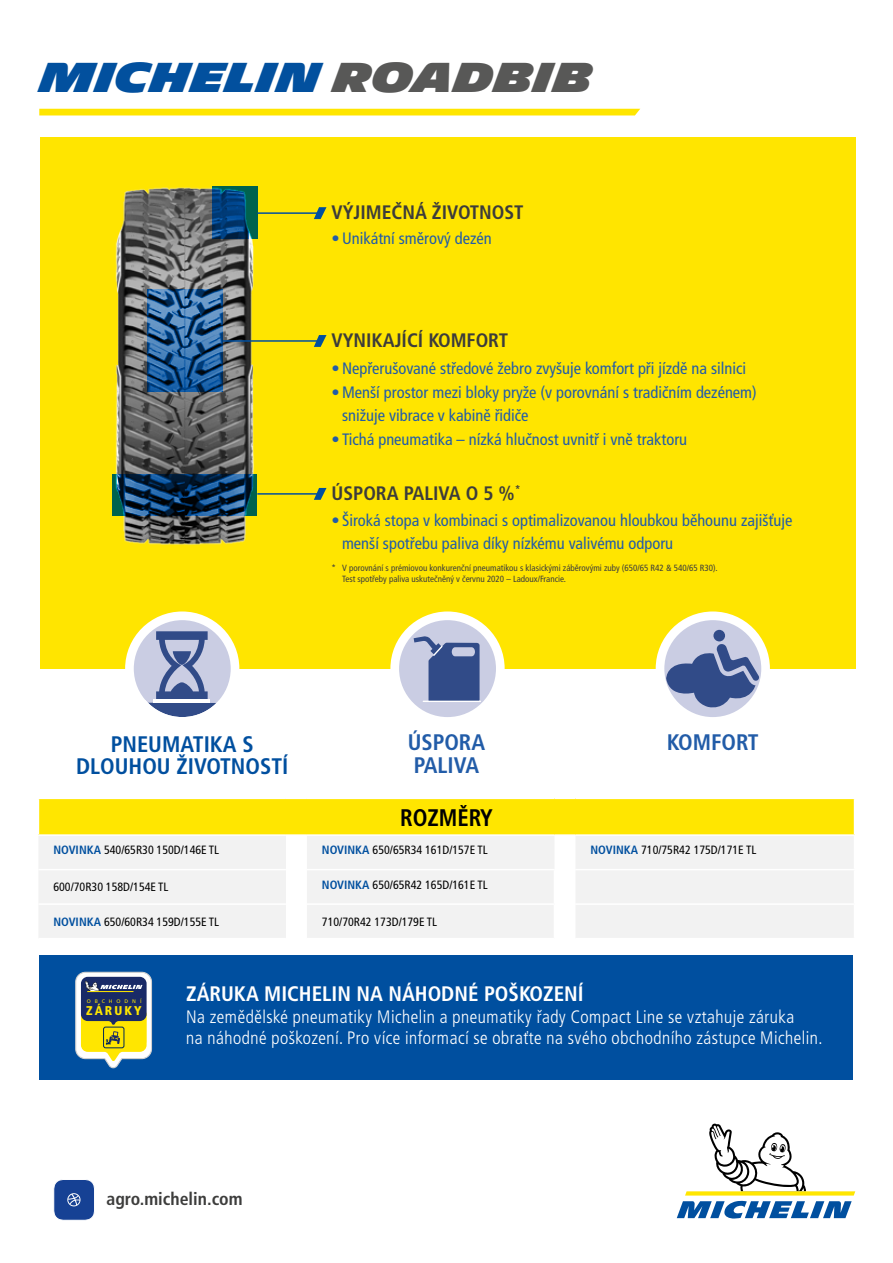
<style>
.page{position:relative;width:893px;height:1263px;background:#fff}
.page>*{position:absolute;margin:0;border:0;box-sizing:border-box;transform-origin:0 0}
.t1{font:900 40.5px "Michelin";color:#02509e}
.t2{font:700 condensed 24px "Frutiger CE";color:#000;scale:.95 1}
.t3{font:700 condensed 22.5px/21.8px "Frutiger CE";color:#004f9f;text-align:center}
.t4{font:700 condensed 22.5px/23.2px "Frutiger CE";color:#225ca8}
.t5{font:700 condensed 21px "Frutiger CE";color:#fff}
.t6{font:700 condensed 19.5px "Frutiger CE";color:#3c3c3b}
.t7{font:300 condensed 18px/21.6px "Frutiger CE";color:#fff}
.t8{font:700 condensed 17.7px "Frutiger CE";color:#3d3d3c}
.t9{font:condensed 16.5px/22.5px "Frutiger CE";color:#225ca8}
.t10{font:900 condensed 12.75px "Frutiger";letter-spacing:.16em;color:#ffe600}
.t11{font:condensed 12px "Frutiger CE";color:#000}
.t12{font:condensed 9px/10.5px "Frutiger CE";color:#3c3d3c}
.t13{font:5.25px "Frutiger Neue LTW1 G";letter-spacing:.75em;color:#ffe600}
.s1{color:#585857}
.s2{font-weight:700;color:#004f9f}
</style>
<div class="page">
<div style="left:40px;top:137px;width:815px;height:532px;background:#ffe500"></div>
<div style="left:39px;top:109px;width:601px;height:6px;background:#ffe600"></div>
<svg style="left:53px;top:1179px;width:42px;height:42px;background:#3f62a6"></svg>
<div style="left:38px;top:798px;width:816px;height:37px;background:#ffe600"></div>
<div style="left:39px;top:836px;width:815px;height:102px;background:#f2f2f2"></div>
<hr style="left:38px;top:797px;width:248px;height:2px;background:#fff">
<hr style="left:38px;top:799px;width:1px;height:35px;background:#fff">
<hr style="left:286px;top:797px;width:21px;height:2px;background:#fff">
<hr style="left:307px;top:797px;width:247px;height:2px;background:#fff">
<hr style="left:554px;top:797px;width:21px;height:2px;background:#fff">
<hr style="left:575px;top:797px;width:280px;height:2px;background:#fff">
<hr style="left:38px;top:834px;width:248px;height:2px;background:#fff">
<hr style="left:286px;top:834px;width:21px;height:2px;background:#fff">
<hr style="left:307px;top:834px;width:247px;height:2px;background:#fff">
<hr style="left:554px;top:834px;width:21px;height:2px;background:#fff">
<hr style="left:575px;top:834px;width:280px;height:2px;background:#fff">
<hr style="left:38px;top:869px;width:248px;height:1px;background:#fff">
<svg style="left:286px;top:869px;width:21px;height:1px"></svg>
<hr style="left:307px;top:869px;width:247px;height:1px;background:#fff">
<svg style="left:554px;top:869px;width:21px;height:1px"></svg>
<hr style="left:554px;top:870px;width:1px;height:33px;background:#fff">
<hr style="left:575px;top:869px;width:280px;height:1px;background:#fff">
<hr style="left:38px;top:903px;width:248px;height:2px;background:#fff">
<hr style="left:286px;top:903px;width:21px;height:2px;background:#fff">
<hr style="left:307px;top:903px;width:247px;height:2px;background:#fff">
<hr style="left:554px;top:903px;width:21px;height:2px;background:#fff">
<hr style="left:554px;top:905px;width:1px;height:33px;background:#fff">
<hr style="left:575px;top:903px;width:280px;height:2px;background:#fff">
<img style="left:112px;top:186px;width:146px;height:359px">
<svg style="left:147px;top:290px;width:76px;height:102px;background:#2a5f95"></svg>
<svg style="left:112px;top:474px;width:145px;height:41px;background:#0d3959"></svg>
<svg style="left:212px;top:186px;width:45px;height:53px;background:#034c71"></svg>
<hr style="left:257px;top:493px;width:63px;height:2px;background:#004f9f">
<hr style="left:223px;top:340px;width:97px;height:2px;background:#004f9f">
<hr style="left:257px;top:212px;width:63px;height:2px;background:#004f9f">
<svg style="left:314px;top:488px;width:12px;height:12px"></svg>
<svg style="left:314px;top:335px;width:12px;height:12px"></svg>
<svg style="left:314px;top:207px;width:12px;height:12px"></svg>
<svg style="left:677px;top:1124px;width:178px;height:94px"></svg>
<svg style="left:395px;top:616px;width:105px;height:105px;background:#d4d7e8"></svg>
<div style="left:390px;top:611px;width:115px;height:115px;border:9px solid #fff;border-radius:50%"></div>
<svg style="left:414px;top:636px;width:66px;height:66px;background:#687aa8"></svg>
<hr style="left:423px;top:701px;width:57px;height:1px;background:#fff">
<svg style="left:660px;top:616px;width:106px;height:105px;background:#d5d8e9"></svg>
<div style="left:656px;top:611px;width:114px;height:115px;border:9px solid #fff;border-radius:50%"></div>
<div style="left:713px;top:630px;width:12px;height:11px;background:#314b88;border-radius:50%"></div>
<svg style="left:666px;top:643px;width:93px;height:67px;background:#7e8db5"></svg>
<svg style="left:129px;top:616px;width:106px;height:105px"></svg>
<svg style="left:130px;top:631px;width:105px;height:85px;background:#a5aec8"></svg>
<hr style="left:153px;top:700px;width:57px;height:3px;background:#fff">
<div style="left:125px;top:611px;width:114px;height:115px;border:9px solid #fff;border-radius:50%"></div>
<div style="left:39px;top:955px;width:813px;height:125px;background:#004f9f"></div>
<svg style="left:75px;top:972px;width:77px;height:96px;background:#8d9475"></svg>
<h1 class="t1" style="left:40px;top:54px;width:555px">MICHELIN <span class="s1">ROADBIB</span></h1>
<p class="t6" style="left:332px;top:201px;width:193px">VÝJIMEČNÁ ŽIVOTNOST</p>
<p class="t9" style="left:332px;top:227px;width:162px">•Unikátní směrový dezén</p>
<p class="t6" style="left:332px;top:329px;width:178px">VYNIKAJÍCÍ KOMFORT</p>
<p class="t9" style="left:332px;top:358px;width:416px">•Nepřerušované středové žebro zvyšuje komfort při jízdě na silnici</p>
<p class="t9" style="left:342px;top:382px;width:416px;text-indent:-10px">•Menší prostor mezi bloky pryže (v porovnání s tradičním dezénem) snižuje vibrace v kabině řidiče</p>
<p class="t9" style="left:332px;top:428px;width:357px">• Tichá pneumatika – nízká hlučnost uvnitř i vně traktoru</p>
<p class="t6" style="left:332px;top:481px;width:191px">ÚSPORA PALIVA O 5 %<sup>*</sup></p>
<p class="t9" style="left:342px;top:509px;width:452px;text-indent:-10px">• Široká stopa v kombinaci s optimalizovanou hloubkou běhounu zajišťuje menší spotřebu paliva díky nízkému valivému odporu</p>
<p class="t12" style="left:342px;top:563px;width:377px;text-indent:-11px">* V porovnání s prémiovou konkurenční pneumatikou s klasickými záběrovými zuby (650/65 R42 &amp; 540/65 R30).<br>Test spotřeby paliva uskutečněný v červnu 2020 – Ladoux/Francie.</p>
<h3 class="t4" style="left:408px;top:731px;width:79px">ÚSPORA<br>PALIVA</h3>
<h3 class="t3" style="left:76px;top:733px;width:214px">PNEUMATIKA S<br>DLOUHOU ŽIVOTNOSTÍ</h3>
<h3 class="t4" style="left:667px;top:731px;width:93px">KOMFORT</h3>
<h2 class="t2" style="left:400px;top:803px;width:99px">ROZMĚRY</h2>
<p class="t11" style="left:53px;top:843px;width:167px"><span class="s2">NOVINKA</span> 540/65R30 150D/146E TL</p>
<p class="t11" style="left:322px;top:843px;width:167px"><span class="s2">NOVINKA</span> 650/65R34 161D/157E TL</p>
<p class="t11" style="left:590px;top:843px;width:167px"><span class="s2">NOVINKA</span> 710/75R42 175D/171E TL</p>
<p class="t11" style="left:53px;top:880px;width:117px">600/70R30 158D/154E TL</p>
<p class="t11" style="left:322px;top:877px;width:167px"><span class="s2">NOVINKA</span> 650/65R42 165D/161E TL</p>
<p class="t11" style="left:53px;top:915px;width:167px"><span class="s2">NOVINKA</span> 650/60R34 159D/155E TL</p>
<p class="t11" style="left:322px;top:915px;width:117px">710/70R42 173D/179E TL</p>
<p class="t13" style="left:87px;top:997px;width:56px">OBCHODNÍ</p>
<p class="t10" style="left:86px;top:1002px;width:57px">ZÁRUKY</p>
<p class="t5" style="left:186px;top:981px;width:24px">ZÁRUKA</p>
<p class="t5" style="left:264px;top:981px;width:28px">MICHELIN</p>
<p class="t5" style="left:356px;top:981px;width:46px">NA NÁHODN</p>
<p class="t5" style="left:468px;top:981px;width:63px">É POŠKOZENÍ</p>
<p class="t7" style="left:186px;top:1006px;width:638px">Na zemědělské pneumatiky Michelin a pneumatiky řady Compact Line se vztahuje záruka<br>na náhodné poškození. Pro více informací se obraťte na svého obchodního zástupce Michelin.</p>
<p class="t8" style="left:106px;top:1188px;width:138px">AGRO.MICHELIN.COM</p>
</div>
